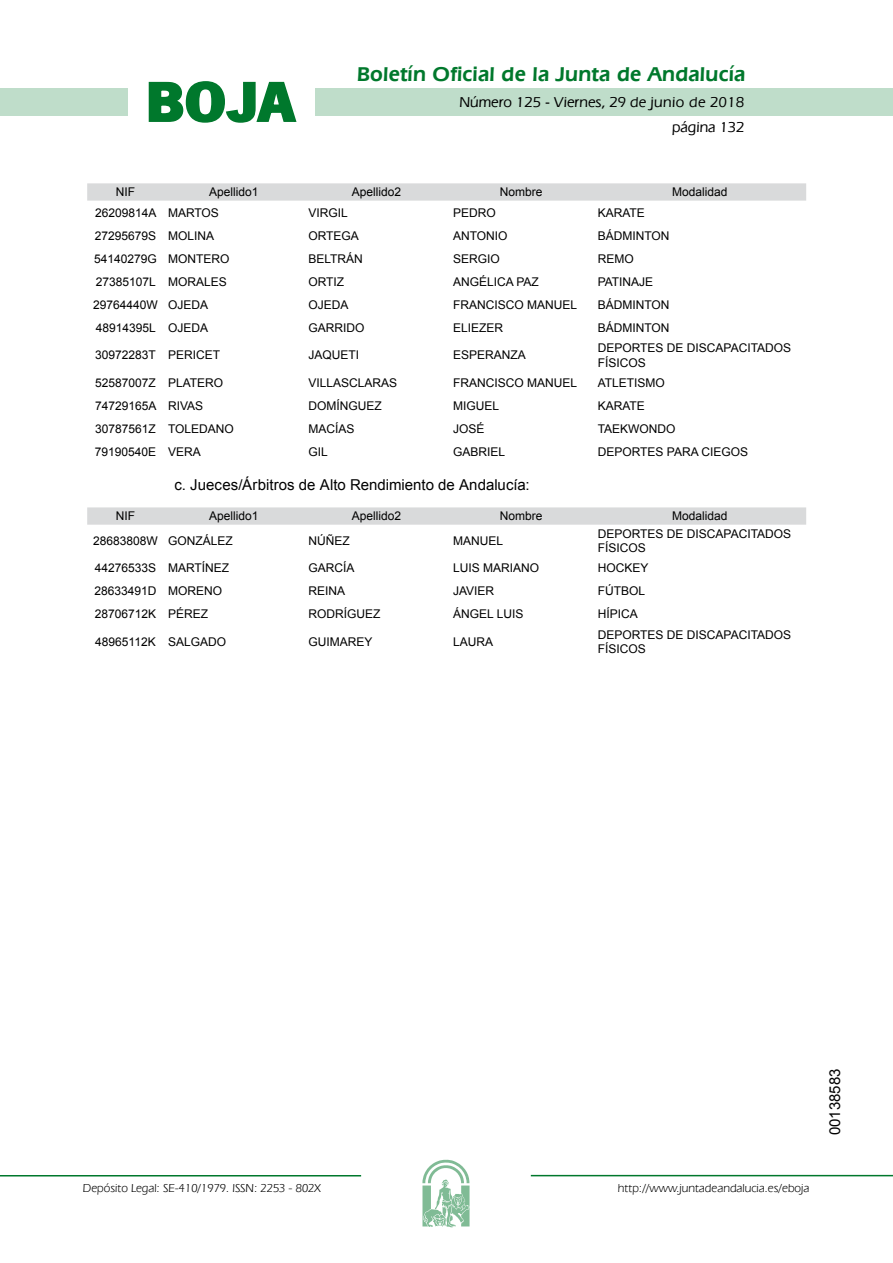
<style>
.page{position:relative;width:893px;height:1263px;background:#fff}
.page>*{position:absolute;margin:0;border:0;box-sizing:border-box;transform-origin:0 0}
.t1{font:700 57.75px "News Got T";color:#00782c;scale:1.14 1}
.t2{font:600 21px "Eras IT Cby BT";letter-spacing:.01em;color:#00782c}
.t3{font:15px "Arial";color:#000}
.t4{font:500 15px/24.5px "Eras IT Cby BT";color:#000;text-align:right}
.t5{font:12px/14.4px "Arial";color:#000}
.t6{font:12px "Eras IT Cby BT";color:#000}
</style>
<div class="page">
<div style="left:315px;top:88px;width:577px;height:28px;background:#bfddca"></div>
<div style="left:0;top:88px;width:128px;height:28px;background:#bfddca"></div>
<hr style="left:0;top:1175px;width:361px;height:2px;background:#00782c">
<svg style="left:422px;top:1159px;width:47px;height:68px"></svg>
<hr style="left:531px;top:1175px;width:361px;height:1px;background:#00782c">
<svg style="left:148px;top:81px;width:149px;height:42px"></svg>
<svg style="left:87px;top:183px;width:719px;height:18px;background:#dadbdc"></svg>
<svg style="left:87px;top:507px;width:719px;height:18px;background:#dadbdc"></svg>
<h1 class="t1" style="left:145px;top:68px;width:133px">BOJA</h1>
<h2 class="t2" style="left:357px;top:62px;width:390px">Boletín Oficial de la Junta de Andalucía</h2>
<p class="t4" style="left:459px;top:90px;width:286px">Número 125 - Viernes, 29 de junio de 2018 página 132</p>
<p class="t5" style="left:116px;top:185px;width:21px">NIF</p>
<p class="t5" style="left:209px;top:185px;width:51px">Apellido1</p>
<p class="t5" style="left:352px;top:185px;width:51px">Apellido2</p>
<p class="t5" style="left:500px;top:185px;width:44px">Nombre</p>
<p class="t5" style="left:672px;top:185px;width:57px">Modalidad</p>
<p class="t5" style="left:95px;top:205px;width:125px">26209814A MARTOS</p>
<p class="t5" style="left:308px;top:205px;width:41px">VIRGIL</p>
<p class="t5" style="left:453px;top:205px;width:44px">PEDRO</p>
<p class="t5" style="left:597px;top:205px;width:49px">KARATE</p>
<p class="t5" style="left:95px;top:228px;width:121px">27295679S MOLINA</p>
<p class="t5" style="left:308px;top:228px;width:52px">ORTEGA</p>
<p class="t5" style="left:453px;top:228px;width:56px">ANTONIO</p>
<p class="t5" style="left:597px;top:228px;width:73px">BÁDMINTON</p>
<p class="t5" style="left:94px;top:251px;width:137px">54140279G MONTERO</p>
<p class="t5" style="left:308px;top:251px;width:56px">BELTRÁN</p>
<p class="t5" style="left:453px;top:251px;width:48px">SERGIO</p>
<p class="t5" style="left:597px;top:251px;width:37px">REMO</p>
<p class="t5" style="left:96px;top:275px;width:133px">27385107L MORALES</p>
<p class="t5" style="left:308px;top:275px;width:37px">ORTIZ</p>
<p class="t5" style="left:453px;top:275px;width:87px">ANGÉLICA PAZ</p>
<p class="t5" style="left:597px;top:275px;width:57px">PATINAJE</p>
<p class="t5" style="left:93px;top:298px;width:116px">29764440W OJEDA</p>
<p class="t5" style="left:308px;top:298px;width:42px">OJEDA</p>
<p class="t5" style="left:453px;top:298px;width:126px">FRANCISCO MANUEL</p>
<p class="t5" style="left:597px;top:298px;width:73px">BÁDMINTON</p>
<p class="t5" style="left:96px;top:321px;width:114px">48914395L OJEDA</p>
<p class="t5" style="left:308px;top:321px;width:58px">GARRIDO</p>
<p class="t5" style="left:453px;top:321px;width:52px">ELIEZER</p>
<p class="t5" style="left:597px;top:321px;width:73px">BÁDMINTON</p>
<p class="t5" style="left:95px;top:348px;width:126px">30972283T PERICET</p>
<p class="t5" style="left:308px;top:348px;width:52px">JAQUETI</p>
<p class="t5" style="left:453px;top:348px;width:74px">ESPERANZA</p>
<p class="t5" style="left:597px;top:341px;width:195px">DEPORTES DE DISCAPACITADOS<br>FÍSICOS</p>
<p class="t5" style="left:95px;top:375px;width:130px">52587007Z PLATERO</p>
<p class="t5" style="left:308px;top:375px;width:90px">VILLASCLARAS</p>
<p class="t5" style="left:453px;top:375px;width:126px">FRANCISCO MANUEL</p>
<p class="t5" style="left:597px;top:375px;width:69px">ATLETISMO</p>
<p class="t5" style="left:95px;top:399px;width:110px">74729165A RIVAS</p>
<p class="t5" style="left:308px;top:399px;width:75px">DOMÍNGUEZ</p>
<p class="t5" style="left:453px;top:399px;width:48px">MIGUEL</p>
<p class="t5" style="left:597px;top:399px;width:49px">KARATE</p>
<p class="t5" style="left:95px;top:422px;width:140px">30787561Z TOLEDANO</p>
<p class="t5" style="left:308px;top:422px;width:48px">MACÍAS</p>
<p class="t5" style="left:453px;top:422px;width:33px">JOSÉ</p>
<p class="t5" style="left:597px;top:422px;width:79px">TAEKWONDO</p>
<p class="t5" style="left:95px;top:445px;width:107px">79190540E VERA</p>
<p class="t5" style="left:308px;top:445px;width:21px">GIL</p>
<p class="t5" style="left:453px;top:445px;width:54px">GABRIEL</p>
<p class="t5" style="left:597px;top:445px;width:152px">DEPORTES PARA CIEGOS</p>
<p class="t3" style="left:174px;top:475px;width:357px">c. Jueces/Árbitros de Alto Rendimiento de Andalucía:</p>
<p class="t5" style="left:116px;top:509px;width:21px">NIF</p>
<p class="t5" style="left:209px;top:509px;width:51px">Apellido1</p>
<p class="t5" style="left:352px;top:509px;width:51px">Apellido2</p>
<p class="t5" style="left:500px;top:509px;width:44px">Nombre</p>
<p class="t5" style="left:672px;top:509px;width:57px">Modalidad</p>
<p class="t5" style="left:93px;top:534px;width:141px">28683808W GONZÁLEZ</p>
<p class="t5" style="left:308px;top:534px;width:43px">NÚÑEZ</p>
<p class="t5" style="left:453px;top:534px;width:52px">MANUEL</p>
<p class="t5" style="left:597px;top:526px;width:195px">DEPORTES DE DISCAPACITADOS<br>FÍSICOS</p>
<p class="t5" style="left:95px;top:561px;width:136px">44276533S MARTÍNEZ</p>
<p class="t5" style="left:308px;top:561px;width:48px">GARCÍA</p>
<p class="t5" style="left:453px;top:561px;width:88px">LUIS MARIANO</p>
<p class="t5" style="left:597px;top:561px;width:52px">HOCKEY</p>
<p class="t5" style="left:94px;top:584px;width:129px">28633491D MORENO</p>
<p class="t5" style="left:308px;top:584px;width:38px">REINA</p>
<p class="t5" style="left:453px;top:584px;width:43px">JAVIER</p>
<p class="t5" style="left:597px;top:584px;width:49px">FÚTBOL</p>
<p class="t5" style="left:95px;top:607px;width:115px">28706712K PÉREZ</p>
<p class="t5" style="left:308px;top:607px;width:73px">RODRÍGUEZ</p>
<p class="t5" style="left:453px;top:607px;width:72px">ÁNGEL LUIS</p>
<p class="t5" style="left:597px;top:607px;width:42px">HÍPICA</p>
<p class="t5" style="left:95px;top:635px;width:132px">48965112K SALGADO</p>
<p class="t5" style="left:308px;top:635px;width:66px">GUIMAREY</p>
<p class="t5" style="left:453px;top:635px;width:42px">LAURA</p>
<p class="t5" style="left:597px;top:627px;width:195px">DEPORTES DE DISCAPACITADOS<br>FÍSICOS</p>
<p class="t6" style="left:83px;top:1181px;width:239px">Depósito Legal: SE-410/1979. ISSN: 2253 - 802X</p>
<p class="t6" style="left:618px;top:1181px;width:193px">http://www.juntadeandalucia.es/eboja</p>
<p class="t3" style="left:825px;top:1135px;width:68px;rotate:-90deg">00138583</p>
</div>
